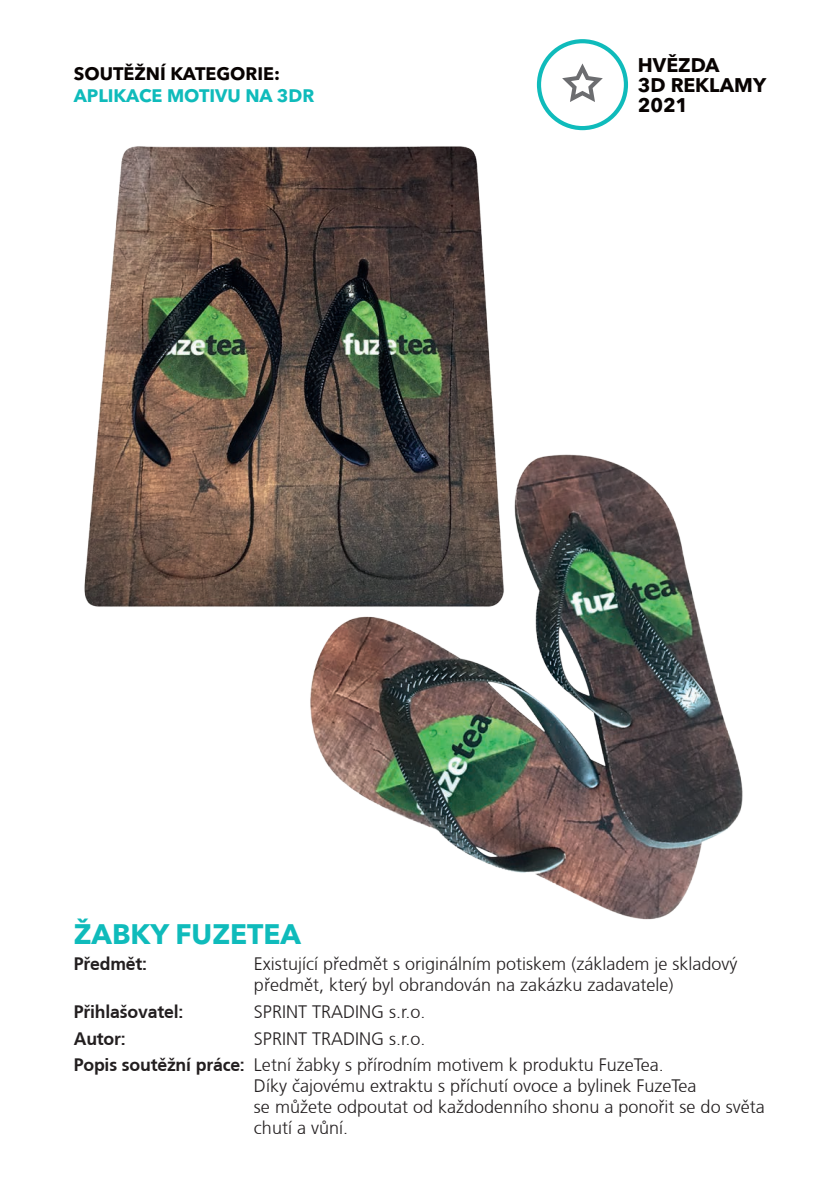
<style>
.page{position:relative;width:840px;height:1191px;background:#fff}
.page>*{position:absolute;margin:0;border:0;box-sizing:border-box;transform-origin:0 0}
.Exponát{font:700 28px "Avenir Next LT Pro";color:#0fbbbb}
.t1{font:700 19.6px/19.6px "Avenir Next LT Pro";color:#080302}
.Základní_text{font:300 18px/21px "Frutiger CE";color:#231f20}
.Základní_text-2{font:700 18px "Frutiger CE";letter-spacing:-.01em;color:#231f20}
.t2{font:700 18px "Avenir Next LT Pro";color:#0fbbbb}
.t3{font:700 18px "Avenir Next LT Pro";color:#080302}
.s1{font-weight:700}
</style>
<div class="page">
<svg style="left:536px;top:39px;width:91px;height:91px"></svg>
<img style="left:84px;top:112px;width:459px;height:495px">
<img style="left:302px;top:446px;width:441px;height:474px">
<p class="t3" style="left:74px;top:63px;width:208px">SOUTĚŽNÍ KATEGORIE:</p>
<p class="t2" style="left:74px;top:85px;width:242px">APLIKACE MOTIVU NA 3DR</p>
<p class="t1" style="left:637px;top:55px;width:130px">HVĚZDA<br>3D REKLAMY</p>
<p class="t1" style="left:637px;top:95px;width:52px">2021</p>
<p class="Exponát" style="left:74px;top:916px;width:228px">ŽABKY FUZETEA</p>
<p class="Základní_text-2" style="left:74px;top:953px;width:75px">Předmět:</p>
<p class="Základní_text" style="left:254px;top:953px;width:484px">Existující předmět s originálním potiskem (základem je skladový předmět, který byl obrandován na zakázku zadavatele)</p>
<p class="Základní_text-2" style="left:74px;top:1000px;width:111px">Přihlašovatel:</p>
<p class="Základní_text" style="left:254px;top:1001px;width:173px">SPRINT TRADING s.r.o.</p>
<p class="Základní_text-2" style="left:74px;top:1027px;width:54px">Autor:</p>
<p class="Základní_text" style="left:254px;top:1027px;width:173px">SPRINT TRADING s.r.o.</p>
<p class="Základní_text" style="left:254px;top:1054px;width:512px;text-indent:-180px"><span class="s1">Popis soutěžní práce:</span> Letní žabky s přírodním motivem k produktu FuzeTea.<br>Díky čajovému extraktu s příchutí ovoce a bylinek FuzeTea<br>se můžete odpoutat od každodenního shonu a ponořit se do světa chutí a vůní.</p>
</div>
